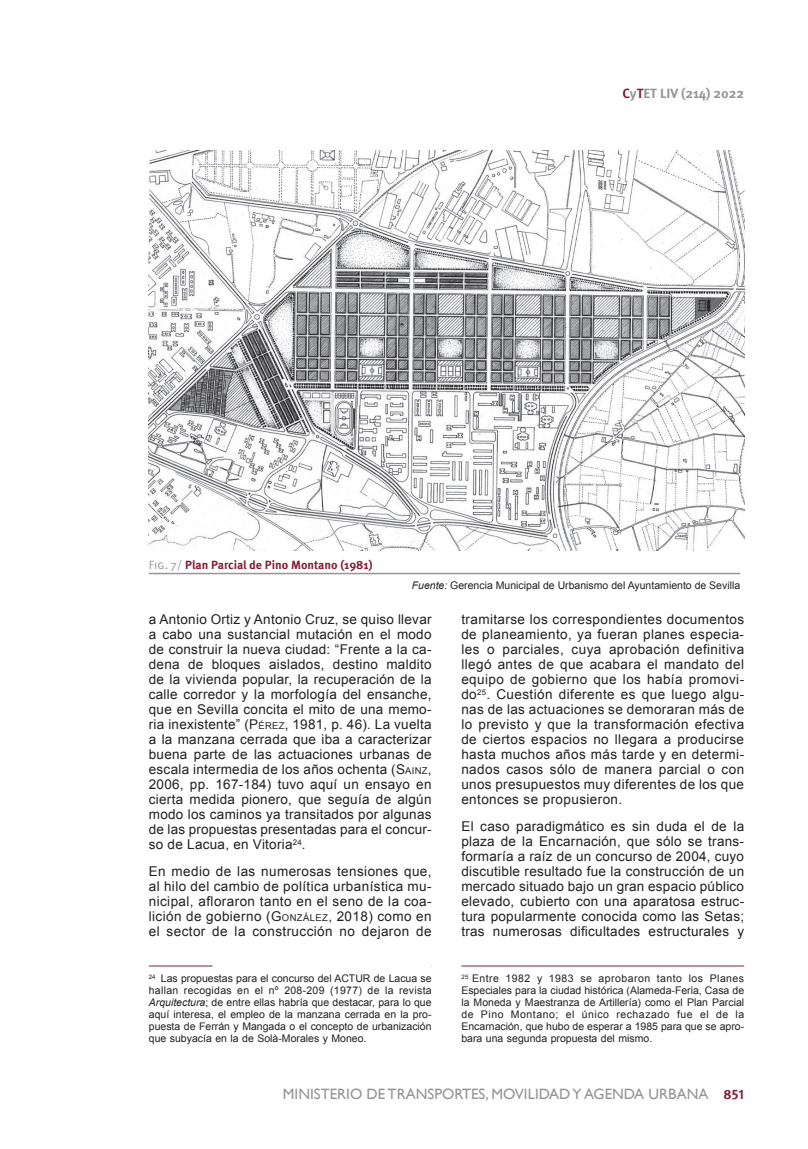
<style>
.page{position:relative;width:808px;height:1149px;background:#fff}
.page>*{position:absolute;margin:0;border:0;box-sizing:border-box;transform-origin:0 0}
.t1{font:15px "Gill Sans";color:#939598}
.t2{font:13.5px/15px "Arial";letter-spacing:.02em;color:#231f20;text-align:justify}
.t3{font:700 13.5px "Meta Pro";color:#939598}
.t4{font:700 12px "Meta Pro";color:#851f36}
.t5{font:10.5px/12px "Arial";color:#231f20;text-align:justify}
.s1{color:#851f36}
.s2{font-weight:400;color:#939598}
.s3{font-style:italic}
.s4{font-style:inherit}
.s5{font-size:9.45px}
.s6{font-family:"Meta Pro";font-weight:700;font-size:13.5px;color:#851f36}
</style>
<div class="page">
<hr style="left:149px;top:965px;width:283px;height:1px;background:#851f36">
<hr style="left:213px;top:963px;width:219px;height:4px;background:#fff">
<hr style="left:461px;top:965px;width:283px;height:1px;background:#851f36">
<hr style="left:149px;top:572px;width:591px;height:2px;background:#939598">
<img style="left:149px;top:150px;width:595px;height:400px">
<p class="t3" style="left:623px;top:83px;width:123px"><span class="s1">C</span>y<span class="s1">T</span>ET LIV (214) 2022</p>
<p class="t4" style="left:149px;top:555px;width:225px"><span class="s2">Fig. 7/</span> Plan Parcial de Pino Montano (1981)</p>
<p class="t5" style="left:412px;top:579px;width:330px"><span class="s3">Fuente:</span> Gerencia Municipal de Urbanismo del Ayuntamiento de Sevilla</p>
<p class="t2" style="left:149px;top:611px;width:284px">a Antonio Ortiz y Antonio Cruz, se quiso llevar a cabo una sustancial mutación en el modo de construir la nueva ciudad: “Frente a la ca&shy;dena de bloques aislados, destino maldito de la vivienda popular, la recuperación de la calle corredor y la morfología del ensanche, que en Sevilla concita el mito de una memo&shy;ria inexistente” (<span class="s4">P</span><span class="s5">ÉREZ</span><span class="s4">, 1981,</span> p. <span class="s4">46</span>). La vuelta a la manzana cerrada que iba a caracterizar buena parte de las actuaciones urbanas de escala intermedia de los años ochenta (<span class="s4">S</span><span class="s5">AINZ</span><span class="s4">, 2006,</span> pp. <span class="s4">167-184</span>) tuvo aquí un ensayo en cierta medida pionero, que seguía de algún modo los caminos ya transitados por algunas de las propuestas presentadas para el concur&shy;so de Lacua, en Vitoria<sup>24</sup>.</p>
<p class="t2" style="left:149px;top:863px;width:284px">En medio de las numerosas tensiones que, al hilo del cambio de política urbanística mu&shy;nicipal, afloraron tanto en el seno de la coa&shy;lición de gobierno (<span class="s4">G</span><span class="s5">ONZÁLEZ</span><span class="s4">, 2018</span>) como en el sector de la construcción no dejaron de</p>
<p class="t2" style="left:461px;top:611px;width:284px">tramitarse los correspondientes documentos de planeamiento, ya fueran planes especia&shy;les o parciales, cuya aprobación definitiva llegó antes de que acabara el mandato del equipo de gobierno que los había promovi&shy;do<sup>25</sup>. Cuestión diferente es que luego algu&shy;nas de las actuaciones se demoraran más de lo previsto y que la transformación efectiva de ciertos espacios no llegara a producirse hasta muchos años más tarde y en determi&shy;nados casos sólo de manera parcial o con unos presupuestos muy diferentes de los que entonces se propusieron.</p>
<p class="t2" style="left:461px;top:818px;width:284px">El caso paradigmático es sin duda el de la plaza de la Encarnación, que sólo se trans&shy;formaría a raíz de un concurso de 2004, cuyo discutible resultado fue la construcción de un mercado situado bajo un gran espacio público elevado, cubierto con una aparatosa estruc&shy;tura popularmente conocida como las Setas; tras numerosas dificultades estructurales y</p>
<p class="t5" style="left:149px;top:972px;width:284px"><sup>24</sup> Las propuestas para el concurso del ACTUR de Lacua se hallan recogidas en el nº 208-209 (1977) de la revista <span class="s3">Arquitectura</span>; de entre ellas habría que destacar, para lo que aquí interesa, el empleo de la manzana cerrada en la pro&shy;puesta de Ferrán y Mangada o el concepto de urbanización que subyacía en la de Solà-Morales y Moneo.</p>
<p class="t5" style="left:461px;top:972px;width:284px"><sup>25</sup> Entre 1982 y 1983 se aprobaron tanto los Planes Especiales para la ciudad histórica (Alameda-Feria, Casa de la Moneda y Maestranza de Artillería) como el Plan Parcial de Pino Montano; el único rechazado fue el de la Encarnación, que hubo de esperar a 1985 para que se apro&shy;bara una segunda propuesta del mismo.</p>
<p class="t1" style="left:283px;top:1084px;width:463px">MINISTERIO DE TRANSPORTES, MOVILIDAD Y AGENDA URBANA <span class="s6">851</span></p>
</div>
